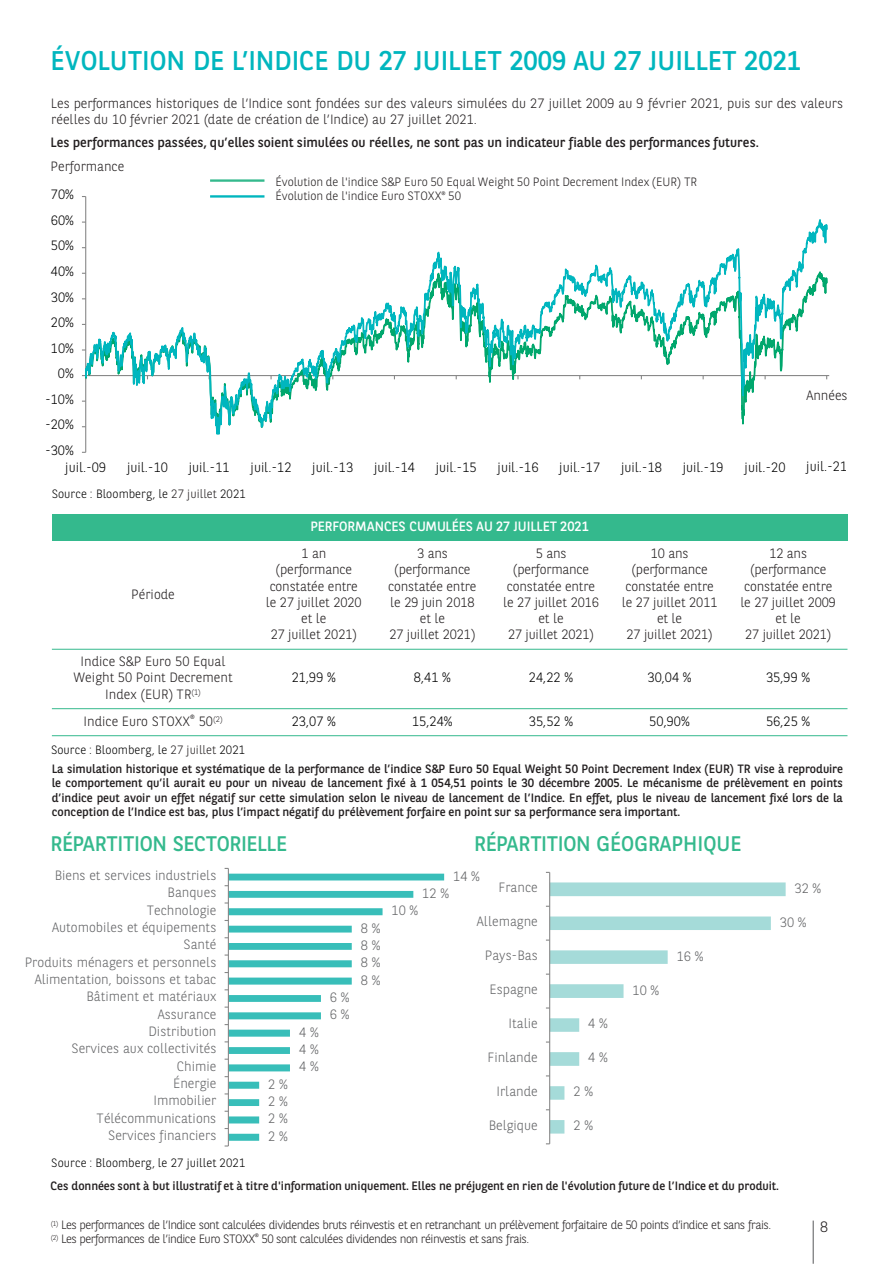
<style>
.page{position:relative;width:893px;height:1264px;background:#fff}
.page>*{position:absolute;margin:0;border:0;box-sizing:border-box;transform-origin:0 0}
.t1{font:27px "BNPP Sans";color:#00b6be}
.t2{font:21px "BNPP Sans";letter-spacing:-.015em;color:#34b98d}
.t3{font:300 15px "BNPP Sans";color:#231f20}
.t4{font:300 13.5px/16.2px "BNPP Sans";letter-spacing:-.01em;color:#231f20;text-align:center}
.t5{font:300 13.5px "BNPP Sans";color:#636466}
.t6{font:300 13.5px "BNPP Sans";letter-spacing:.005em;color:#000}
.t7{font:13.5px "BNPP Sans";color:#231f20}
.t8{font:13.5px "BNPP Sans";color:#fff}
.t9{font:12px/14.4px "BNPP Sans";color:#231f20;text-align:justify}
.t10{font:300 12px "BNPP Sans";letter-spacing:-.04em;color:#231f20}
.t11{font:300 12px "BNPP Sans";letter-spacing:.005em;color:#000}
.t12{font:300 12px "BNPP Sans";color:#231f20}
.t13{font:300 12px "BNPP Sans";letter-spacing:.005em;color:#231f20}
.s1{color:#231f20}
</style>
<div class="page">
<hr style="left:812px;top:1220px;width:1px;height:43px;background:#636466">
<div style="left:52px;top:514px;width:795px;height:27px;background:#34b98d"></div>
<hr style="left:52px;top:648px;width:795px;height:1px;background:#34b98d">
<hr style="left:52px;top:708px;width:795px;height:1px;background:#34b98d">
<hr style="left:52px;top:735px;width:795px;height:1px;background:#34b98d">
<hr style="left:210px;top:179px;width:54px;height:3px;background:#34b98d">
<hr style="left:210px;top:195px;width:54px;height:2px;background:#00b6be">
<svg style="left:550px;top:882px;width:235px;height:251px"></svg>
<hr style="left:549px;top:872px;width:1px;height:271px;background:#868686">
<svg style="left:229px;top:873px;width:215px;height:267px"></svg>
<hr style="left:228px;top:868px;width:1px;height:277px;background:#868686">
<hr style="left:85px;top:196px;width:1px;height:256px;background:#868686">
<hr style="left:86px;top:375px;width:743px;height:1px;background:#868686">
<svg style="left:86px;top:196px;width:742px;height:257px"></svg>
<p class="t1" style="left:51px;top:42px;width:752px">ÉVOLUTION DE L’INDICE DU 27 JUILLET 2009 AU 27 JUILLET 2021</p>
<p class="t4" style="left:51px;top:94px;width:793px;text-align:left">Les performances historiques de l’Indice sont fondées sur des valeurs simulées du 27 juillet 2009 au 9 février 2021, puis sur des valeurs réelles du 10 février 2021 (date de création de l’Indice) au 27 juillet 2021.</p>
<p class="t4" style="left:50px;top:157px;width:75px">Performance</p>
<p class="t7" style="left:51px;top:133px;width:710px">Les performances passées, qu’elles soient simulées ou réelles, ne sont pas un indicateur fiable des performances futures.</p>
<p class="t12" style="left:275px;top:173px;width:423px">Évolution de l'indice S&amp;P Euro 50 Equal Weight 50 Point Decrement Index (EUR) TR</p>
<p class="t13" style="left:275px;top:188px;width:187px">Évolution de l'indice Euro STOXX<sup>®</sup> 50</p>
<p class="t6" style="left:51px;top:185px;width:25px">70%</p>
<p class="t6" style="left:51px;top:211px;width:25px">60%</p>
<p class="t6" style="left:51px;top:236px;width:25px">50%</p>
<p class="t6" style="left:51px;top:262px;width:25px">40%</p>
<p class="t6" style="left:51px;top:287px;width:25px">30%</p>
<p class="t6" style="left:51px;top:313px;width:25px">20%</p>
<p class="t6" style="left:51px;top:339px;width:25px">10%</p>
<p class="t6" style="left:58px;top:364px;width:17px">0%</p>
<p class="t6" style="left:45px;top:390px;width:30px">-10%</p>
<p class="t6" style="left:45px;top:415px;width:30px">-20%</p>
<p class="t6" style="left:45px;top:441px;width:30px">-30%</p>
<p class="t4" style="left:806px;top:387px;width:43px">Années</p>
<p class="t6" style="left:65px;top:457px;width:43px">juil.-09</p>
<p class="t6" style="left:127px;top:457px;width:43px">juil.-10</p>
<p class="t6" style="left:189px;top:457px;width:43px">juil.-11</p>
<p class="t6" style="left:250px;top:457px;width:43px">juil.-12</p>
<p class="t6" style="left:312px;top:457px;width:42px">juil.-13</p>
<p class="t6" style="left:374px;top:457px;width:43px">juil.-14</p>
<p class="t6" style="left:435px;top:457px;width:43px">juil.-15</p>
<p class="t6" style="left:497px;top:457px;width:43px">juil.-16</p>
<p class="t6" style="left:559px;top:457px;width:43px">juil.-17</p>
<p class="t6" style="left:621px;top:457px;width:43px">juil.-18</p>
<p class="t6" style="left:682px;top:457px;width:43px">juil.-19</p>
<p class="t6" style="left:744px;top:457px;width:43px">juil.-20</p>
<p class="t6" style="left:806px;top:457px;width:42px">juil.-21</p>
<p class="t11" style="left:52px;top:485px;width:196px">Source : Bloomberg, le <span class="s1">27 juillet</span> 2021</p>
<p class="t4" style="left:131px;top:585px;width:45px">Période</p>
<p class="t4" style="left:74px;top:652px;width:161px">Indice S&amp;P Euro 50 Equal<br>Weight 50 Point Decrement<br>Index (EUR) TR<sup>(1)</sup></p>
<p class="t8" style="left:310px;top:517px;width:280px">PERFORMANCES CUMULÉES AU 27 JUILLET 2021</p>
<p class="t4" style="left:301px;top:544px;width:26px">1 an</p>
<p class="t4" style="left:266px;top:560px;width:97px">(performance constatée entre le 27 juillet 2020 et le<br>27 juillet 2021)</p>
<p class="t4" style="left:388px;top:544px;width:90px">3 ans (performance constatée entre le 29 juin 2018 et le<br>27 juillet 2021)</p>
<p class="t4" style="left:503px;top:544px;width:97px">5 ans (performance constatée entre le 27 juillet 2016 et le<br>27 juillet 2021)</p>
<p class="t4" style="left:621px;top:544px;width:97px">10 ans (performance constatée entre le 27 juillet 2011 et le<br>27 juillet 2021)</p>
<p class="t4" style="left:740px;top:544px;width:97px">12 ans (performance constatée entre le 27 juillet 2009 et le<br>27 juillet 2021)</p>
<p class="t6" style="left:292px;top:668px;width:46px">21,99 %</p>
<p class="t6" style="left:414px;top:668px;width:38px">8,41 %</p>
<p class="t6" style="left:529px;top:668px;width:46px">24,22 %</p>
<p class="t6" style="left:647px;top:668px;width:46px">30,04 %</p>
<p class="t6" style="left:766px;top:668px;width:46px">35,99 %</p>
<p class="t4" style="left:84px;top:712px;width:140px">Indice Euro STOXX<sup>®</sup> 50<sup>(2)</sup></p>
<p class="t6" style="left:292px;top:711px;width:46px">23,07 %</p>
<p class="t6" style="left:412px;top:711px;width:42px">15,24%</p>
<p class="t6" style="left:529px;top:711px;width:46px">35,52 %</p>
<p class="t6" style="left:649px;top:711px;width:42px">50,90%</p>
<p class="t6" style="left:766px;top:711px;width:46px">56,25 %</p>
<p class="t11" style="left:51px;top:741px;width:196px">Source : Bloomberg, le <span class="s1">27 juillet</span> 2021</p>
<p class="t9" style="left:52px;top:761px;width:792px">La simulation historique et systématique de la performance de l’indice S&amp;P Euro 50 Equal Weight 50 Point Decrement Index (EUR) TR vise à reproduire le comportement qu’il aurait eu pour un niveau de lancement fixé à 1 054,51 points le 30 décembre 2005. Le mécanisme de prélèvement en points d’indice peut avoir un effet négatif sur cette simulation selon le niveau de lancement de l’Indice. En effet, plus le niveau de lancement fixé lors de la conception de l’Indice est bas, plus l’impact négatif du prélèvement forfaire en point sur sa performance sera important.</p>
<p class="t2" style="left:50px;top:829px;width:238px">RÉPARTITION SECTORIELLE</p>
<p class="t2" style="left:474px;top:829px;width:269px">RÉPARTITION GÉOGRAPHIQUE</p>
<p class="t5" style="left:55px;top:865px;width:163px">Biens et services industriels</p>
<p class="t5" style="left:168px;top:883px;width:50px">Banques</p>
<p class="t5" style="left:453px;top:866px;width:28px">14 %</p>
<p class="t5" style="left:422px;top:883px;width:28px">12 %</p>
<p class="t5" style="left:498px;top:877px;width:41px">France</p>
<p class="t5" style="left:147px;top:900px;width:71px">Technologie</p>
<p class="t5" style="left:52px;top:917px;width:166px">Automobiles et équipements</p>
<p class="t5" style="left:360px;top:918px;width:21px">8 %</p>
<p class="t5" style="left:391px;top:901px;width:28px">10 %</p>
<p class="t5" style="left:477px;top:911px;width:62px">Allemagne</p>
<p class="t5" style="left:183px;top:935px;width:34px">Santé</p>
<p class="t5" style="left:25px;top:952px;width:193px">Produits ménagers et personnels</p>
<p class="t5" style="left:360px;top:935px;width:21px">8 %</p>
<p class="t5" style="left:360px;top:953px;width:21px">8 %</p>
<p class="t5" style="left:485px;top:945px;width:55px">Pays-Bas</p>
<p class="t5" style="left:676px;top:946px;width:28px">16 %</p>
<p class="t5" style="left:35px;top:969px;width:183px">Alimentation, boissons et tabac</p>
<p class="t5" style="left:87px;top:987px;width:131px">Bâtiment et matériaux</p>
<p class="t5" style="left:330px;top:987px;width:21px">6 %</p>
<p class="t5" style="left:360px;top:970px;width:21px">8 %</p>
<p class="t5" style="left:489px;top:979px;width:50px">Espagne</p>
<p class="t5" style="left:632px;top:980px;width:28px">10 %</p>
<p class="t5" style="left:158px;top:1004px;width:60px">Assurance</p>
<p class="t5" style="left:148px;top:1021px;width:69px">Distribution</p>
<p class="t5" style="left:299px;top:1022px;width:21px">4 %</p>
<p class="t5" style="left:330px;top:1005px;width:21px">6 %</p>
<p class="t5" style="left:508px;top:1013px;width:31px">Italie</p>
<p class="t5" style="left:588px;top:1014px;width:21px">4 %</p>
<p class="t5" style="left:71px;top:1039px;width:146px">Services aux collectivités</p>
<p class="t5" style="left:177px;top:1056px;width:41px">Chimie</p>
<p class="t5" style="left:299px;top:1039px;width:21px">4 %</p>
<p class="t5" style="left:299px;top:1057px;width:21px">4 %</p>
<p class="t5" style="left:487px;top:1047px;width:52px">Finlande</p>
<p class="t5" style="left:588px;top:1048px;width:21px">4 %</p>
<p class="t5" style="left:173px;top:1073px;width:45px">Énergie</p>
<p class="t5" style="left:153px;top:1091px;width:65px">Immobilier</p>
<p class="t5" style="left:268px;top:1074px;width:21px">2 %</p>
<p class="t5" style="left:268px;top:1091px;width:21px">2 %</p>
<p class="t5" style="left:496px;top:1081px;width:43px">Irlande</p>
<p class="t5" style="left:573px;top:1082px;width:21px">2 %</p>
<p class="t5" style="left:97px;top:1108px;width:121px">Télécommunications</p>
<p class="t5" style="left:108px;top:1125px;width:110px">Services financiers</p>
<p class="t5" style="left:268px;top:1109px;width:21px">2 %</p>
<p class="t5" style="left:268px;top:1126px;width:21px">2 %</p>
<p class="t5" style="left:488px;top:1115px;width:51px">Belgique</p>
<p class="t5" style="left:573px;top:1116px;width:21px">2 %</p>
<p class="t11" style="left:51px;top:1153px;width:196px">Source : Bloomberg, le 27 juillet 2021</p>
<p class="t5" style="left:794px;top:878px;width:28px">32 %</p>
<p class="t5" style="left:779px;top:912px;width:28px">30 %</p>
<p class="t9" style="left:51px;top:1177px;width:729px">Ces données sont à but illustratif et à titre d'information uniquement. Elles ne préjugent en rien de l'évolution future de l’Indice et du produit.</p>
<p class="t10" style="left:51px;top:1215px;width:721px"><sup>(1)</sup> Les performances de l’Indice sont calculées dividendes bruts réinvestis et en retranchant un prélèvement forfaitaire de 50 points d’indice et sans frais.</p>
<p class="t10" style="left:51px;top:1230px;width:479px"><sup>(2)</sup> Les performances de l’indice Euro STOXX<sup>®</sup> 50 sont calculées dividendes non réinvestis et sans frais.</p>
<p class="t3" style="left:820px;top:1216px;width:9px">8</p>
</div>
